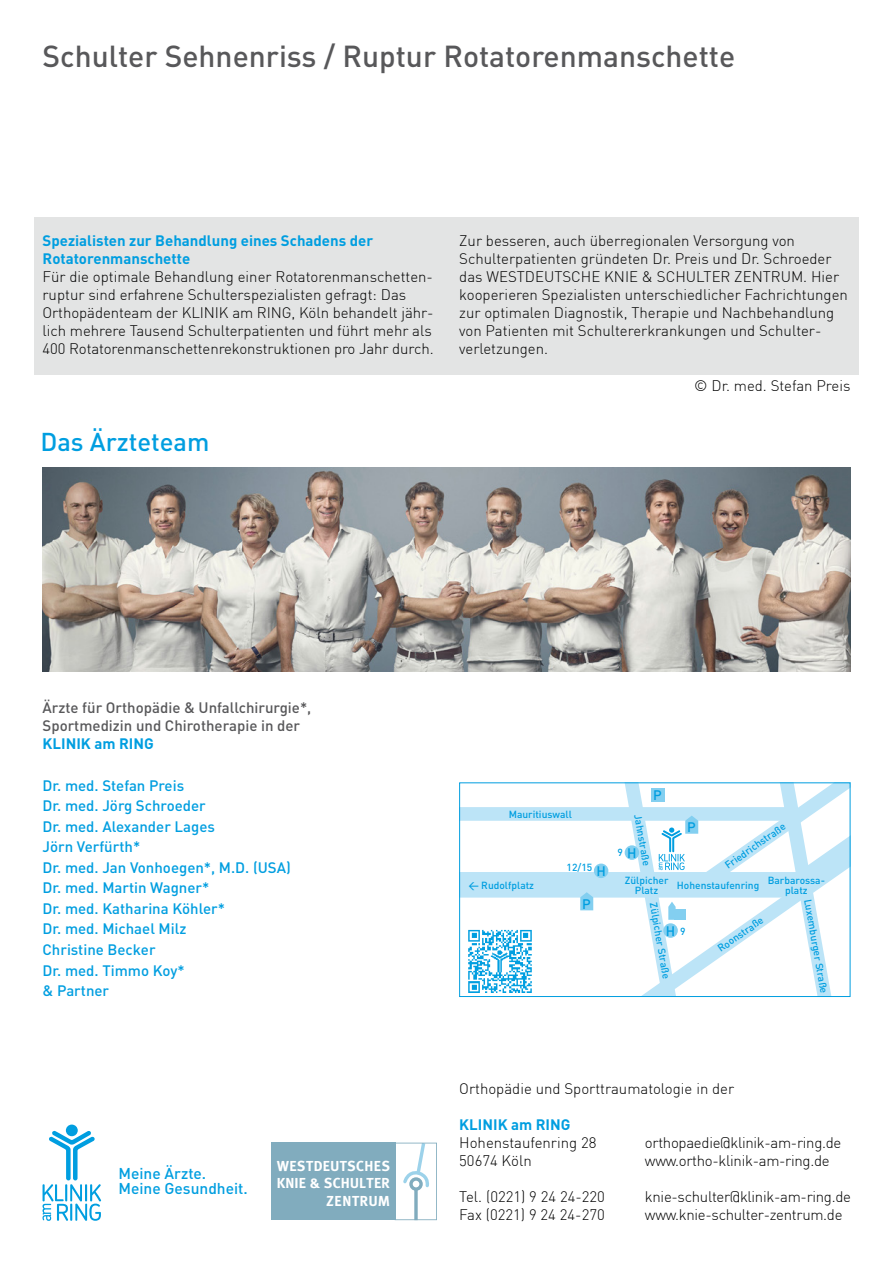
<style>
.page{position:relative;width:893px;height:1263px;background:#fff}
.page>*{position:absolute;margin:0;border:0;box-sizing:border-box;transform-origin:0 0}
.t1{font:500 30px "DIN";color:#58585a}
.t2{font:500 25.5px "DIN";color:#009ee0}
.t3{font:500 15.6px/15.6px "DIN";color:#009ee0}
.t4{font:300 15px/18px "DIN";color:#000}
.t5{font:500 15px/20.5px "DIN";color:#009ee0}
.t6{font:300 15px/18px "DIN";letter-spacing:-.02em;color:#000}
.t7{font:700 15px/18px "DIN";color:#009ee0}
.t8{font:500 15px/18px "DIN";color:#58585a}
.t9{font:700 14.55px/17.9px "Meta";letter-spacing:.03em;color:#fff;text-align:right}
.t10{font:500 13.65px "DIN";color:#009ee0}
.t11{font:500 10.2px/10.2px "DIN";color:#009ee0;text-align:center}
</style>
<div class="page">
<div style="left:34px;top:217px;width:825px;height:157px;background:#e3e4e4"></div>
<svg style="left:66px;top:1124px;width:12px;height:12px"></svg>
<svg style="left:43px;top:1130px;width:58px;height:91px"></svg>
<svg style="left:396px;top:1143px;width:41px;height:77px"></svg>
<div style="left:272px;top:1143px;width:124px;height:77px;background:#81acbe"></div>
<div style="left:460px;top:872px;width:346px;height:25px;background:#bce4f7"></div>
<div style="left:460px;top:807px;width:337px;height:14px;background:#bce4f7"></div>
<svg style="left:579px;top:784px;width:269px;height:211px"></svg>
<div style="left:674px;top:909px;width:11px;height:11px;background:#83cff0"></div>
<div style="left:459px;top:782px;width:391px;height:215px;border:1px solid #009ee0"></div>
<img style="left:468px;top:929px;width:63px;height:64px">
<img style="left:43px;top:468px;width:807px;height:204px">
<h1 class="t1" style="left:43px;top:37px;width:694px">Schulter Sehnenriss / Ruptur Rotatorenmanschette</h1>
<p class="t7" style="left:43px;top:231px;width:332px">Spezialisten zur Behandlung eines Schadens der<br>Rotatorenmanschette</p>
<p class="t4" style="left:43px;top:268px;width:393px">Für die optimale Behandlung einer Rotatorenmanschetten&shy;ruptur sind erfahrene Schulterspezialisten gefragt: Das Orthopädenteam der KLINIK am RING, Köln behandelt jähr&shy;lich mehrere Tausend Schulterpatienten und führt mehr als 400 Rotatorenmanschettenrekonstruktionen pro Jahr durch.</p>
<h2 class="t2" style="left:40px;top:425px;width:170px">Das Ärzteteam</h2>
<p class="t4" style="left:459px;top:231px;width:390px">Zur besseren, auch überregionalen Versorgung von Schulterpatienten gründeten Dr. Preis und Dr. Schroeder das WESTDEUTSCHE KNIE &amp; SCHULTER ZENTRUM. Hier kooperieren Spezialisten unterschiedlicher Fachrichtungen zur optimalen Diagnostik, Therapie und Nachbehandlung von Patienten mit Schultererkrankungen und Schulter&shy;verletzungen.</p>
<p class="t4" style="left:694px;top:376px;width:158px">© Dr. med. Stefan Preis</p>
<p class="t8" style="left:43px;top:698px;width:270px">Ärzte für Orthopädie &amp; U nfallchirurgie*,<br>Sportmedizin und Chirotherapie in der</p>
<p class="t7" style="left:43px;top:734px;width:113px">KLINIK am RING</p>
<p class="t5" style="left:43px;top:774px;width:250px">D r. med. Stefan Preis<br>Dr. med. Jörg Schroeder<br>Dr. med. Alexander Lages<br>Jörn Verfürth*<br>Dr. med. Jan Vonhoegen*, M .D. (USA)<br>Dr. med. Martin Wagner*<br>Dr. med. Katharina Köhler*<br>Dr. med. M ichael M ilz<br>Christine Becker<br>Dr. med. Timmo Koy*<br>&amp; Partner</p>
<p class="t3" style="left:118px;top:1165px;width:131px">Meine Ärzte.<br>Meine Gesundheit.</p>
<p class="t9" style="left:277px;top:1156px;width:115px">WESTDEUTSCHES<br>KNIE &amp; SCHULTER<br>ZENTRUM</p>
<p class="t11" style="left:509px;top:809px;width:65px">Mauritiuswall</p>
<p class="t11" style="left:468px;top:880px;width:67px">&lt; Rudolfplatz</p>
<p class="t11" style="left:567px;top:862px;width:27px">12/15</p>
<p class="t10" style="left:596px;top:862px;width:11px">H</p>
<p class="t10" style="left:582px;top:895px;width:10px">P</p>
<p class="t10" style="left:653px;top:786px;width:10px">P</p>
<p class="t11" style="left:643px;top:813px;width:53px;rotate:80deg">Jahnstraße</p>
<p class="t10" style="left:627px;top:844px;width:11px">H</p>
<p class="t11" style="left:618px;top:847px;width:7px">9</p>
<p class="t10" style="left:687px;top:818px;width:10px">P</p>
<p class="t11" style="left:723px;top:862px;width:73px;rotate:-35deg">Friedrichstraße</p>
<p class="t11" style="left:625px;top:875px;width:45px">Zülpicher<br>Platz</p>
<p class="t11" style="left:677px;top:880px;width:84px">Hohenstaufenring</p>
<p class="t11" style="left:768px;top:875px;width:59px">Barbarossa&shy;platz</p>
<p class="t11" style="left:659px;top:902px;width:78px;rotate:80deg">Zülpicher Straße</p>
<p class="t10" style="left:666px;top:922px;width:11px">H</p>
<p class="t11" style="left:680px;top:926px;width:7px">9</p>
<p class="t11" style="left:716px;top:945px;width:55px;rotate:-35deg">Roonstraße</p>
<p class="t11" style="left:813px;top:898px;width:97px;rotate:80deg">Luxemburger Straße</p>
<p class="t4" style="left:459px;top:1080px;width:277px">Orthopädie und Sporttraumatologie in der</p>
<p class="t7" style="left:459px;top:1115px;width:113px">KLINIK am RING</p>
<p class="t4" style="left:459px;top:1134px;width:139px">Hohenstaufenring 28<br>50674 Köln</p>
<p class="t4" style="left:459px;top:1188px;width:147px">Tel. (0221) 9 24 24-220<br>Fax (0221) 9 24 24-270</p>
<p class="t6" style="left:645px;top:1134px;width:198px">orthopaedie@klinik-am-ring.de www.ortho-klinik-am-ring.de</p>
<p class="t6" style="left:645px;top:1188px;width:208px">knie-schulter@klinik-am-ring.de www.knie-schulter-zentrum.de</p>
</div>
